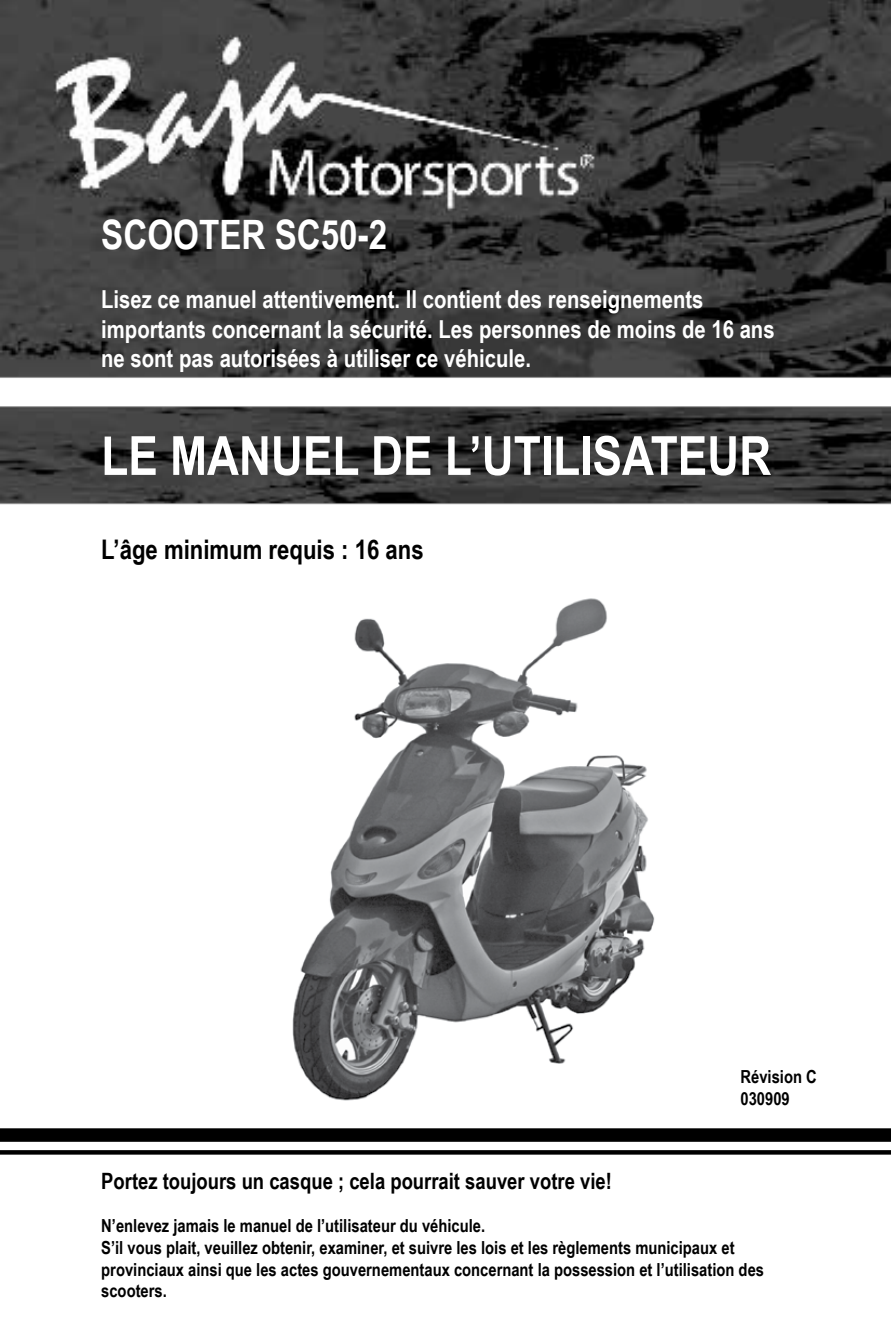
<style>
.page{position:relative;width:891px;height:1337px;background:#fff}
.page>*{position:absolute;margin:0;border:0;box-sizing:border-box;transform-origin:0 0}
.t1{font:700 54px "Arial Narrow";color:#fff}
.t2{font:700 40.5px "Arial Narrow";color:#fff}
.t3{font:700 27px "Arial Narrow";color:#000}
.t4{font:700 24.75px/29.7px "Arial Narrow";color:#fff}
.t5{font:700 22.5px "Arial Narrow";color:#000}
.t6{font:700 18px/21.6px "Arial Narrow";color:#000}
</style>
<div class="page">
<img style="left:0;top:0;width:891px;height:1155px">
<div style="left:0;top:1128px;width:891px;height:13px;background:#000"></div>
<svg style="left:0;top:1150px;width:891px;height:4px;background:#080808"></svg>
<img style="left:263px;top:569px;width:416px;height:549px">
<h2 class="t2" style="left:101px;top:204px;width:288px">SCOOTER SC50-2</h2>
<h3 class="t4" style="left:101px;top:283px;width:675px">Lisez ce manuel attentivement. Il contient des renseignements importants concernant la sécurité. Les personnes de moins de 16 ans ne sont pas autorisées à utiliser ce véhicule.</h3>
<h1 class="t1" style="left:101px;top:415px;width:671px">LE MANUEL DE L’UTILISATEUR</h1>
<h3 class="t3" style="left:101px;top:529px;width:324px">L’âge minimum requis : 16 ans</h3>
<p class="t6" style="left:741px;top:1065px;width:78px">Révision C<br>030909</p>
<p class="t5" style="left:101px;top:1164px;width:512px">Portez toujours un casque ; cela pourrait sauver votre vie!</p>
<p class="t6" style="left:101px;top:1214px;width:664px">N’enlevez jamais le manuel de l’utilisateur du véhicule.<br>S’il vous plait, veuillez obtenir, examiner, et suivre les lois et les règlements municipaux et provinciaux ainsi que les actes gouvernementaux concernant la possession et l’utilisation des scooters.</p>
</div>
